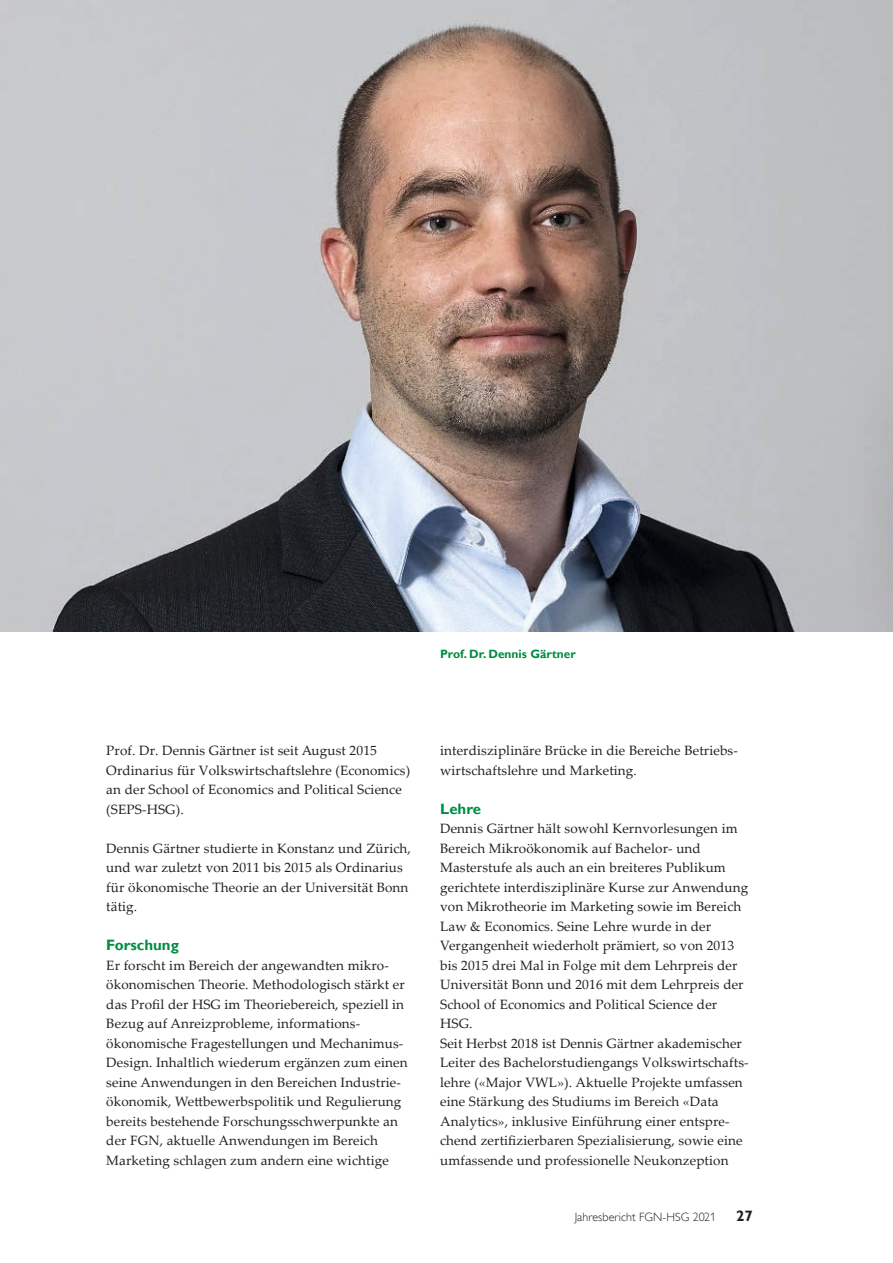
<style>
.page{position:relative;width:893px;height:1263px;background:#fff}
.page>*{position:absolute;margin:0;border:0;box-sizing:border-box;transform-origin:0 0}
.DEU_Untertitel{font:700 15px "Gill Sans";color:#008d42}
.t1{font:700 15px "Gill Sans";color:#231f20}
.DEU_Lauftext{font:13.5px/19.5px "Palatino Linotype";letter-spacing:.01em;color:#231f20}
.t2{font:300 12px "Gill Alt One";letter-spacing:.005em;color:#231f20}
.Legende{font:700 12px "Gill Sans";color:#008d42}
</style>
<div class="page">
<img style="left:0;top:0;width:893px;height:631px">
<p class="Legende" style="left:440px;top:646px;width:137px">Prof. Dr. Dennis Gärtner</p>
<p class="DEU_Lauftext" style="left:106px;top:740px;width:305px">Prof. Dr. Dennis Gärtner ist seit August 2015<br>Ordinarius für Volkswirtschaftslehre (Economics) an der School of Economics and Political Science (SEPS-HSG).</p>
<p class="DEU_Lauftext" style="left:106px;top:838px;width:306px">Dennis Gärtner studierte in Konstanz und Zürich, und war zuletzt von 2011 bis 2015 als Ordinarius für ökonomische Theorie an der Universität Bonn tätig.</p>
<p class="DEU_Untertitel" style="left:106px;top:936px;width:74px">Forschung</p>
<p class="DEU_Lauftext" style="left:106px;top:955px;width:303px">Er forscht im Bereich der angewandten mikro&shy;ökonomischen Theorie. Methodologisch stärkt er das Profil der HSG im Theoriebereich, speziell in Bezug auf Anreizprobleme, informations&shy;ökonomische Fragestellungen und Mechanimus-Design. Inhaltlich wiederum ergänzen zum einen seine Anwendungen in den Bereichen Industrie&shy;ökonomik, Wettbewerbspolitik und Regulierung bereits bestehende Forschungsschwerpunkte an der FGN, aktuelle Anwendungen im Bereich Marketing schlagen zum andern eine wichtige</p>
<p class="DEU_Lauftext" style="left:440px;top:740px;width:299px">interdisziplinäre Brücke in die Bereiche Betriebs&shy;wirtschaftslehre und Marketing.</p>
<p class="DEU_Untertitel" style="left:440px;top:799px;width:42px">Lehre</p>
<p class="DEU_Lauftext" style="left:440px;top:818px;width:310px">Dennis Gärtner hält sowohl Kernvorlesungen im Bereich Mikroökonomik auf Bachelor- und Masterstufe als auch an ein breiteres Publikum gerichtete interdisziplinäre Kurse zur Anwendung von Mikrotheorie im Marketing sowie im Bereich Law &amp; Economics. Seine Lehre wurde in der Vergangenheit wiederholt prämiert, so von 2013 bis 2015 drei Mal in Folge mit dem Lehrpreis der Universität Bonn und 2016 mit dem Lehrpreis der School of Economics and Political Science der HSG.</p>
<p class="DEU_Lauftext" style="left:440px;top:1033px;width:310px">Seit Herbst 2018 ist Dennis Gärtner akademischer Leiter des Bachelorstudiengangs Volkswirtschafts&shy;lehre («Major VWL»). Aktuelle Projekte umfassen eine Stärkung des Studiums im Bereich «Data Analytics», inklusive Einführung einer entspre&shy;chend zertifizierbaren Spezialisierung, sowie eine umfassende und professionelle Neukonzeption</p>
<p class="t2" style="left:575px;top:1209px;width:143px">Jahresbericht FGN-HSG 2021</p>
<p class="t1" style="left:736px;top:1206px;width:18px">27</p>
</div>
